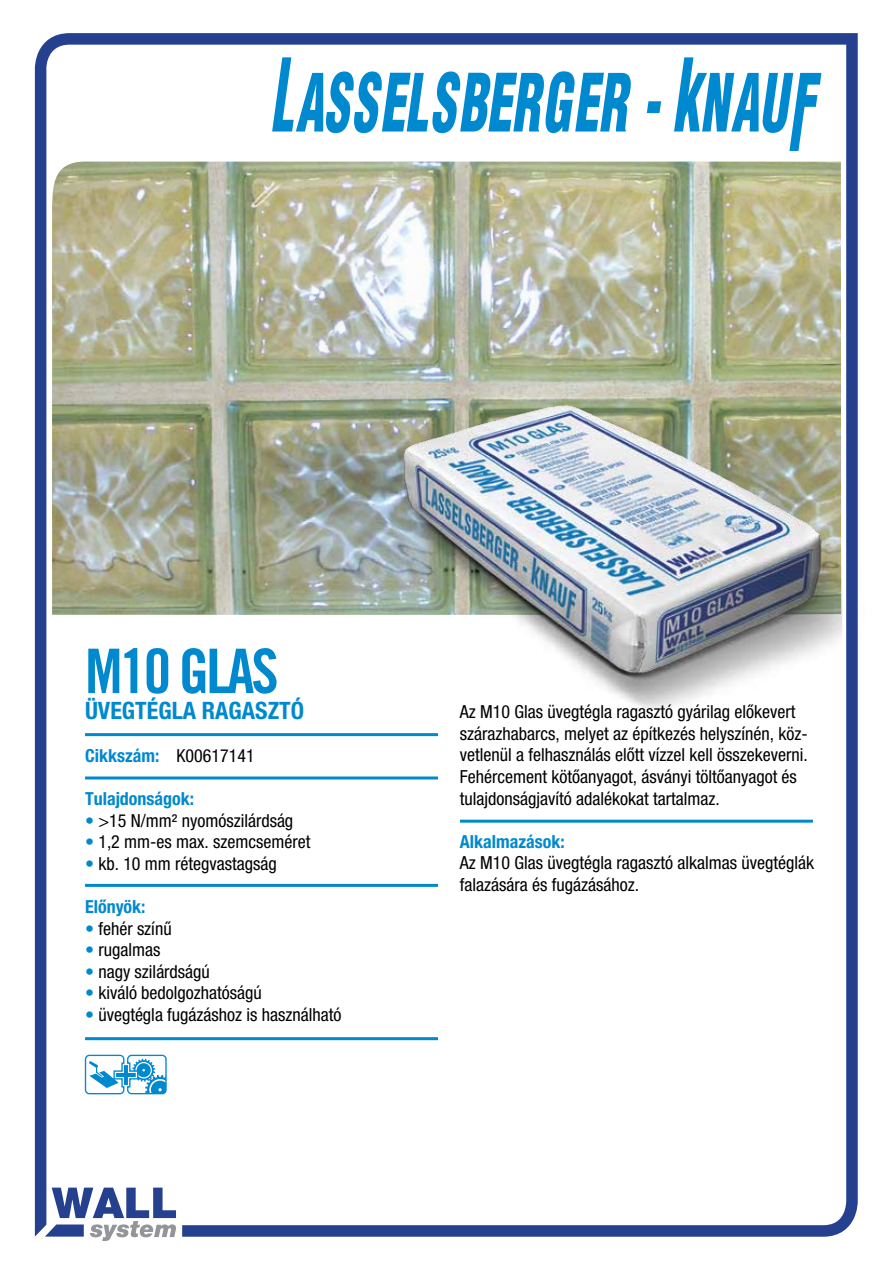
<style>
.page{position:relative;width:893px;height:1263px;background:#fff}
.page>*{position:absolute;margin:0;border:0;box-sizing:border-box;transform-origin:0 0}
.t1{font:61.5px "Trade Gothic LT Std Bd Cn 20";letter-spacing:-.05em;color:#0089cf}
.t2{font:700 condensed 24px "Helvetica M";color:#0089cf}
.t3{font:condensed 18px/21.6px "Helvetica M";color:#000}
.t4{font:700 condensed 18px "Helvetica M";color:#0089cf}
.s1{font-weight:400;color:#000}
.s2{color:#0089cf}
</style>
<div class="page">
<img style="left:35px;top:33px;width:823px;height:1204px">
<svg style="left:34px;top:1187px;width:148px;height:54px"></svg>
<h1 class="t1" style="left:85px;top:634px;width:195px">M10 GLAS</h1>
<h2 class="t2" style="left:85px;top:695px;width:221px">ÜVEGTÉGLA RAGASZTÓ</h2>
<p class="t4" style="left:85px;top:744px;width:171px">Cikkszám: <span class="s1">K00617141</span></p>
<p class="t4" style="left:85px;top:788px;width:111px">Tulajdonságok:</p>
<p class="t3" style="left:85px;top:809px;width:210px"><span class="s2">•</span> &gt;15 N/mm² nyomószilárdság</p>
<p class="t3" style="left:85px;top:831px;width:227px"><span class="s2">•</span> 1,2 mm-es max. szemcseméret</p>
<p class="t3" style="left:85px;top:852px;width:193px"><span class="s2">•</span> kb. 10 mm rétegvastagság</p>
<p class="t4" style="left:85px;top:896px;width:62px">Elônyök:</p>
<p class="t3" style="left:85px;top:917px;width:88px"><span class="s2">•</span> fehér színű</p>
<p class="t3" style="left:85px;top:939px;width:77px"><span class="s2">•</span> rugalmas</p>
<p class="t3" style="left:85px;top:960px;width:126px"><span class="s2">•</span> nagy szilárdságú</p>
<p class="t3" style="left:85px;top:982px;width:178px"><span class="s2">•</span> kiváló bedolgozhatóságú</p>
<p class="t3" style="left:85px;top:1004px;width:258px"><span class="s2">•</span> üvegtégla fugázáshoz is használható</p>
<p class="t3" style="left:460px;top:701px;width:349px">Az M10 Glas üvegtégla ragasztó gyárilag előkevert szárazhabarcs, melyet az építkezés helyszínén, köz&shy;vetlenül a felhasználás előtt vízzel kell összekeverni.<br>Fehércement kötőanyagot, ásványi töltőanyagot és tulajdonságjavító adalékokat tartalmaz.</p>
<p class="t4" style="left:460px;top:830px;width:106px">Alkalmazások:</p>
<p class="t3" style="left:460px;top:852px;width:356px">Az M10 Glas üvegtégla ragasztó alkalmas üvegtéglák falazására és fugázásához.</p>
</div>
